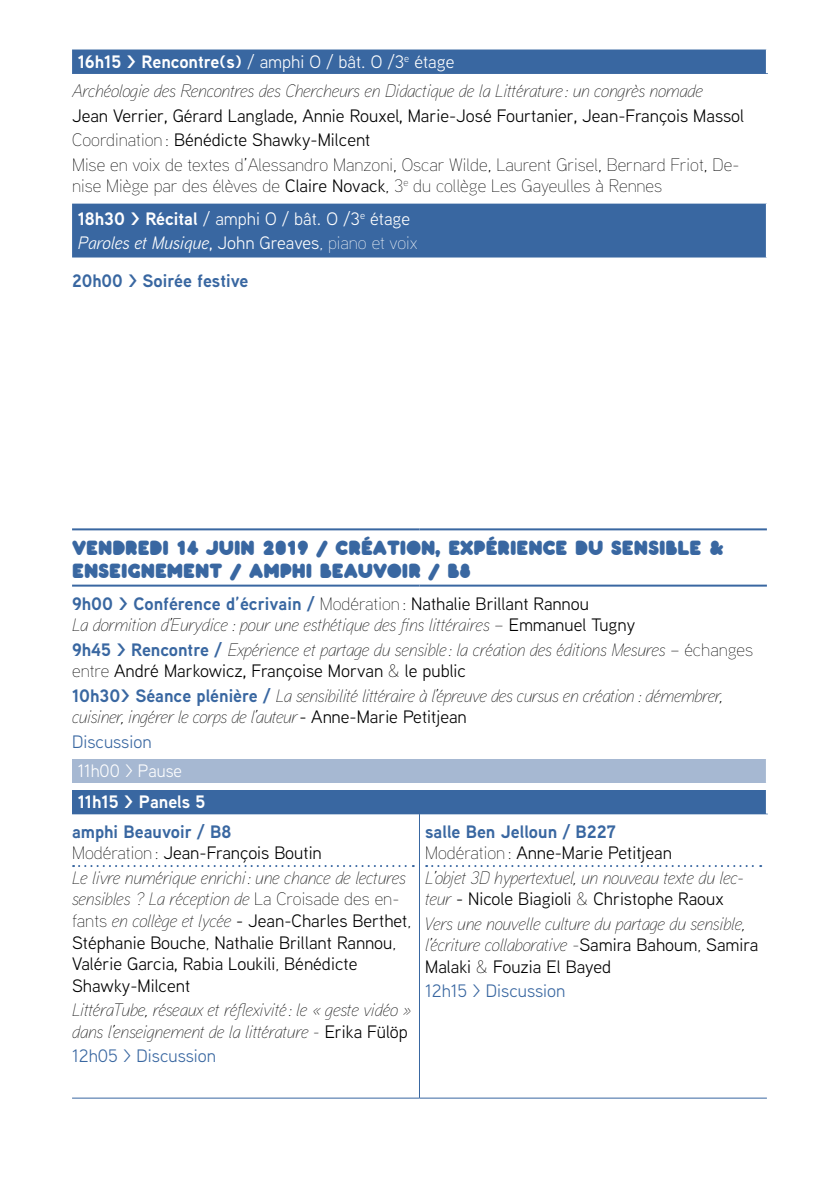
<style>
.page{position:relative;width:840px;height:1191px;background:#fff}
.page>*{position:absolute;margin:0;border:0;box-sizing:border-box;transform-origin:0 0}
.t1{font:20px/22.6px "Pochoir Pleine";color:#3967a1}
.t2{font:italic 100 18px/21.6px "Aaux Next";color:#000}
.t3{font:18px/21.6px "Aaux Next";color:#000}
.t4{font:700 18px/38px "Aaux Next";color:#3967a1}
.t5{font:100 18px/32.4px "Aaux Next";color:#000}
.t6{font:18px "Aaux Next";color:#3967a1}
.t7{font:700 18px "Aaux Next";color:#fff}
.t8{font:18px "Aaux Next";color:#fff}
.s1{font-weight:700;font-style:normal;color:#fff}
.s2{font-weight:400;font-style:normal;color:#fff}
.s3{font-weight:100}
.s4{font-weight:400}
.s5{font-weight:700;color:#fff}
.s6{font-weight:400;color:#fff}
.s7{font-weight:400;font-style:italic;color:#fff}
.s8{font-weight:100;color:#fff}
.s9{font-weight:700;font-style:normal;color:#3967a1}
.s10{font-style:normal}
.s11{font-weight:400;font-style:normal}
.s12{font-weight:700;color:#3967a1}
.s13{font-weight:100;font-style:italic}
.s14{font-weight:100;color:#000}
.s15{font-weight:400;color:#000}
</style>
<div class="page">
<svg style="left:72px;top:50px;width:694px;height:207px"></svg>
<hr style="left:72px;top:73px;width:695px;height:1px;background:#3967a1">
<hr style="left:765px;top:50px;width:2px;height:23px;background:#fff">
<hr style="left:765px;top:204px;width:2px;height:53px;background:#fff">
<div style="left:72px;top:759px;width:694px;height:24px;background:#a6b8d2"></div>
<div style="left:72px;top:790px;width:694px;height:24px;background:#3967a1"></div>
<hr style="left:72px;top:528px;width:347px;height:2px;background:#3967a1">
<hr style="left:419px;top:528px;width:347px;height:2px;background:#3967a1">
<hr style="left:72px;top:584px;width:347px;height:2px;background:#3967a1">
<hr style="left:419px;top:584px;width:347px;height:2px;background:#3967a1">
<hr style="left:419px;top:813px;width:348px;height:1px;background:#3967a1">
<hr style="left:419px;top:814px;width:1px;height:283px;background:#3967a1">
<hr style="left:72px;top:1097px;width:347px;height:1px;background:#3967a1">
<hr style="left:419px;top:1097px;width:347px;height:1px;background:#3967a1">
<hr style="left:765px;top:759px;width:2px;height:24px;background:#fff">
<hr style="left:765px;top:790px;width:2px;height:23px;background:#fff">
<svg style="left:73px;top:865px;width:340px;height:2px"></svg>
<svg style="left:426px;top:865px;width:334px;height:2px"></svg>
<p class="t2" style="left:72px;top:46px;width:632px;line-height:29.6px;text-indent:6px"><span class="s1">16h15 &gt; Rencontre(s)</span> <span class="s2">/ amphi O / bât. O /3</span><sup>e</sup> <span class="s2">étage<br></span>Archéologie des Rencontres des Chercheurs en Didactique de la Littérature : un congrès nomade</p>
<p class="t3" style="left:72px;top:103px;width:673px;line-height:24.4px">Jean Verrier, Gérard Langlade, Annie Rouxel, Marie-José Fourtanier, Jean-François Massol<br><span class="s3">Coordination :</span> Bénédicte Shawky-Milcent<br><span class="s3">Mise en voix de textes d’Alessandro Manzoni, Oscar Wilde, Laurent Grisel, Bernard Friot, De-</span></p>
<p class="t5" style="left:78px;top:169px;width:585px;text-indent:-6px">nise Miège par des élèves de <span class="s4">Claire Novack</span>, 3<sup>e</sup> du collège Les Gayeulles à Rennes<br><span class="s5">18h30 &gt; Récital</span> <span class="s6">/ amphi O / bât. O /3</span><sup>e</sup> <span class="s6">étage</span></p>
<p class="t4" style="left:72px;top:223px;width:347px;text-indent:6px"><span class="s7">Paroles et Musique</span><span class="s6">, John Greaves</span><span class="s8">, piano et voix<br></span>20h00 &gt; Soirée festive</p>
<p class="t1" style="left:72px;top:535px;width:653px">VENDREDI 14 JUIN 2019 / CRÉATION, EXPÉRIENCE DU SENSIBLE &amp;<br>ENSEIGNEMENT / AMPHI BEAUVOIR / B8</p>
<p class="t2" style="left:72px;top:592px;width:564px"><span class="s9">9h00 &gt; Conférence d’écrivain /</span> <span class="s10">Modération :</span> <span class="s11">Nathalie Brillant Rannou<br></span>La dormition d’Eurydice : pour une esthétique des fins littéraires <span class="s10">–</span> <span class="s11">Emmanuel Tugny</span></p>
<p class="t2" style="left:72px;top:638px;width:682px"><span class="s9">9h45 &gt; Rencontre /</span> Expérience et partage du sensible : la création des éditions Mesures <span class="s10">– échanges entre</span> <span class="s11">André Markowicz, Françoise Morvan</span> <span class="s10">&amp;</span> <span class="s11">le public</span></p>
<p class="t2" style="left:72px;top:684px;width:651px"><span class="s9">10h30&gt; Séance plénière /</span> La sensibilité littéraire à l’épreuve des cursus en création : démembrer, cuisiner, ingérer le corps de l’auteur <span class="s11">- Anne-Marie Petitjean</span></p>
<p class="t6" style="left:72px;top:729px;width:81px">Discussion</p>
<p class="t8" style="left:78px;top:759px;width:106px">11h00 &gt; Pause</p>
<p class="t7" style="left:78px;top:789px;width:129px">11h15 &gt; Panels 5</p>
<p class="t3" style="left:72px;top:820px;width:251px"><span class="s12">amphi Beauvoir / B8<br></span><span class="s3">Modération :</span> Jean-François Boutin</p>
<p class="t3" style="left:72px;top:866px;width:340px"><span class="s13">Le livre numérique enrichi : une chance de lectures sensibles ? La réception de</span> <span class="s3">La Croisade des en&shy;fants</span> <span class="s13">en collège et lycée</span> - Jean-Charles Berthet<span class="s3">, </span>Stéphanie Bouche<span class="s3">,</span> Nathalie Brillant Rannou<span class="s3">, </span>Valérie Garcia, Rabia Loukili<span class="s3">,</span> Bénédicte Shawky-Milcent</p>
<p class="t2" style="left:72px;top:998px;width:340px">LittéraTube, réseaux et réflexivité : le « geste vidéo » dans l’enseignement de la littérature - <span class="s11">Erika Fülöp</span></p>
<p class="t6" style="left:72px;top:1044px;width:145px">12h05 &gt; Discussion</p>
<p class="t4" style="left:425px;top:820px;width:248px;line-height:21.6px">salle Ben Jelloun / B227<br><span class="s14">Modération :</span> <span class="s15">Anne-Marie Petitjean</span></p>
<p class="t2" style="left:425px;top:866px;width:320px">L’objet 3D hypertextuel, un nouveau texte du lec&shy;teur <span class="s11">- Nicole Biagioli</span> <span class="s10">&amp;</span> <span class="s11">Christophe Raoux</span></p>
<p class="t2" style="left:425px;top:912px;width:334px">Vers une nouvelle culture du partage du sensible, l’écriture collaborative <span class="s10">-</span><span class="s11">Samira Bahoum</span><span class="s10">,</span> <span class="s11">Samira<br>Malaki</span> <span class="s10">&amp;</span> <span class="s11">Fouzia El Bayed</span></p>
<p class="t6" style="left:425px;top:979px;width:142px">12h15 &gt; Discussion</p>
</div>
